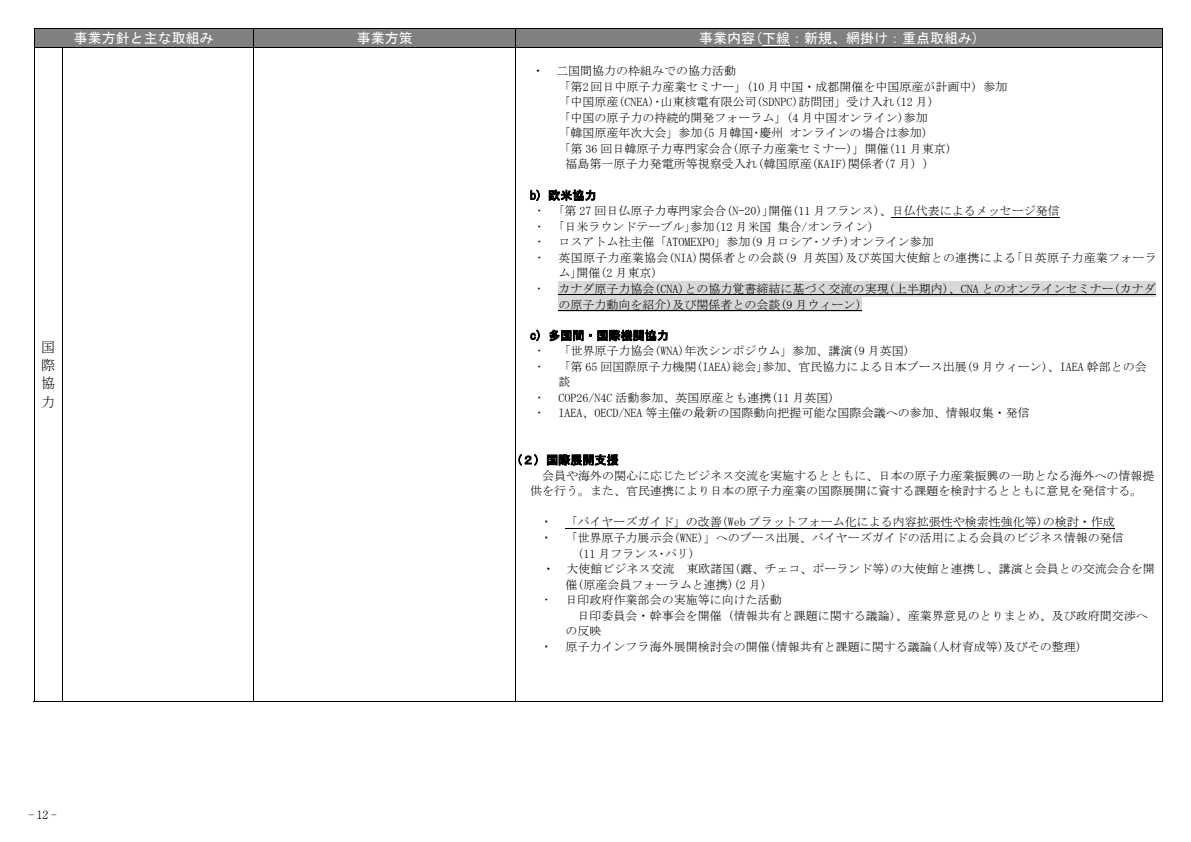
<style>
.page{position:relative;width:1191px;height:842px;background:#fff}
.page>*{position:absolute;margin:0;border:0;box-sizing:border-box;transform-origin:0 0}
.t1{font:14px "MS Gothic";color:#fff}
.t2{font:14px/18.2px "MS Mincho";color:#000;text-align:justify}
.t3{font:12px/15.6px "MS Mincho";color:#000}
.t4{font:12px "MS Gothic";letter-spacing:.005em;color:#000}
.t5{font:300 11.3px "Ryumin Pro";color:#000}
</style>
<div class="page">
<div style="left:34px;top:29px;width:219px;height:18px;background:#808080"></div>
<div style="left:254px;top:29px;width:262px;height:18px;background:#808080"></div>
<div style="left:521px;top:29px;width:635px;height:18px;background:#808080"></div>
<svg style="left:762px;top:45px;width:28px;height:1px"></svg>
<hr style="left:34px;top:28px;width:1128px;height:1px;background:#000">
<svg style="left:34px;top:29px;width:1px;height:18px"></svg>
<svg style="left:253px;top:29px;width:1px;height:18px"></svg>
<svg style="left:516px;top:29px;width:1px;height:18px"></svg>
<svg style="left:1162px;top:28px;width:1px;height:19px"></svg>
<hr style="left:891px;top:217px;width:168px;height:1px;background:#000">
<div style="left:558px;top:281px;width:597px;height:15px;background:#d9d9d9"></div>
<hr style="left:558px;top:295px;width:597px;height:1px;background:#000">
<div style="left:558px;top:296px;width:303px;height:16px;background:#d9d9d9"></div>
<hr style="left:558px;top:310px;width:303px;height:1px;background:#000">
<hr style="left:565px;top:528px;width:549px;height:1px;background:#000">
<hr style="left:34px;top:47px;width:1128px;height:1px;background:#000">
<hr style="left:34px;top:47px;width:1px;height:655px;background:#000">
<svg style="left:35px;top:701px;width:27px;height:1px"></svg>
<hr style="left:62px;top:47px;width:1px;height:655px;background:#000">
<hr style="left:62px;top:701px;width:191px;height:1px;background:#000">
<hr style="left:253px;top:47px;width:1px;height:655px;background:#000">
<hr style="left:254px;top:701px;width:262px;height:1px;background:#000">
<hr style="left:516px;top:47px;width:1px;height:655px;background:#000">
<hr style="left:516px;top:701px;width:646px;height:1px;background:#000">
<hr style="left:1162px;top:47px;width:1px;height:655px;background:#000">
<p class="t2" style="left:41px;top:338px;width:15px">国際協力</p>
<p class="t1" style="left:74px;top:31px;width:141px">事業方針と主な取組み</p>
<p class="t1" style="left:357px;top:31px;width:57px">事業方策</p>
<p class="t1" style="left:699px;top:31px;width:281px">事業内容(下線：新規、網掛け：重点取組み)</p>
<p class="t3" style="left:532px;top:63px;width:205px">・ 二国間協力の枠組みでの協力活動</p>
<p class="t3" style="left:558px;top:79px;width:450px">「第2回日中原子力産業セミナー」(10 月中国・成都開催を中国原産が計画中) 参加</p>
<p class="t3" style="left:558px;top:94px;width:376px">「中国原産(CNEA)･山東核電有限公司(SDNPC)訪問団」受け入れ(12 月)</p>
<p class="t3" style="left:558px;top:110px;width:370px">「中国の原子力の持続的開発フォーラム」(4 月中国オンライン)参加</p>
<p class="t3" style="left:558px;top:125px;width:370px">「韓国原産年次大会」参加(5 月韓国･慶州 オンラインの場合は参加)</p>
<p class="t3" style="left:558px;top:141px;width:394px">「第 36 回日韓原子力専門家会合(原子力産業セミナー)」開催(11 月東京)</p>
<p class="t3" style="left:565px;top:156px;width:364px">福島第一原子力発電所等視察受入れ(韓国原産(KAIF)関係者(7 月) )</p>
<p class="t4" style="left:530px;top:189px;width:68px">b) 欧米協力</p>
<p class="t3" style="left:558px;top:203px;width:600px">｢第 27 回日仏原子力専門家会合(N-20)｣開催(11 月フランス)、日仏代表によるメッセージ発信<br>｢日米ラウンドテーブル｣参加(12 月米国 集合/オンライン)<br>ロスアトム社主催「ATOMEXPO」参加(9 月ロシア･ソチ)オンライン参加<br>英国原子力産業協会(NIA)関係者との会談(9 月英国)及び英国大使館との連携による｢日英原子力産業フォーラム｣開催(2 月東京)<br>カナダ原子力協会(CNA)との協力覚書締結に基づく交流の実現(上半期内)、CNA とのオンラインセミナー(カナダの原子力動向を紹介)及び関係者との会談(9 月ウィーン)</p>
<p class="t4" style="left:530px;top:329px;width:140px">c) 多国間・国際機関協力</p>
<p class="t3" style="left:558px;top:343px;width:589px">「世界原子力協会(WNA)年次シンポジウム」参加、講演(9 月英国)<br>「第 65 回国際原子力機関(IAEA)総会｣参加、官民協力による日本ブース出展(9 月ウィーン)、IAEA 幹部との会談<br>COP26/N4C 活動参加、英国原産とも連携(11 月英国)<br>IAEA、OECD/NEA 等主催の最新の国際動向把握可能な国際会議への参加、情報収集・発信</p>
<p class="t4" style="left:516px;top:454px;width:104px">(２) 国際展開支援</p>
<p class="t3" style="left:530px;top:468px;width:626px;text-indent:12px">会員や海外の関心に応じたビジネス交流を実施するとともに、日本の原子力産業振興の一助となる海外への情報提供を行う。また、官民連携により日本の原子力産業の国際展開に資する課題を検討するとともに意見を発信する。</p>
<p class="t3" style="left:565px;top:514px;width:550px">「バイヤーズガイド」の改善(Web プラットフォーム化による内容拡張性や検索性強化等)の検討・作成</p>
<p class="t3" style="left:565px;top:530px;width:560px">「世界原子力展示会(WNE)」へのブース出展、バイヤーズガイドの活用による会員のビジネス情報の発信</p>
<p class="t3" style="left:577px;top:545px;width:118px">(11 月フランス･パリ)</p>
<p class="t3" style="left:542px;top:561px;width:613px">・ 大使館ビジネス交流 東欧諸国(露、チェコ、ポーランド等)の大使館と連携し、講演と会員との交流会合を開</p>
<p class="t3" style="left:565px;top:577px;width:202px">催(原産会員フォーラムと連携)(2 月)</p>
<p class="t3" style="left:565px;top:592px;width:217px">日印政府作業部会の実施等に向けた活動</p>
<p class="t3" style="left:577px;top:608px;width:572px">日印委員会・幹事会を開催 (情報共有と課題に関する議論)、産業界意見のとりまとめ、及び政府間交渉へ</p>
<p class="t3" style="left:565px;top:623px;width:37px">の反映</p>
<p class="t3" style="left:565px;top:639px;width:518px">原子力インフラ海外展開検討会の開催(情報共有と課題に関する議論(人材育成等)及びその整理)</p>
<p class="t5" style="left:28px;top:806px;width:30px">-12-</p>
</div>
